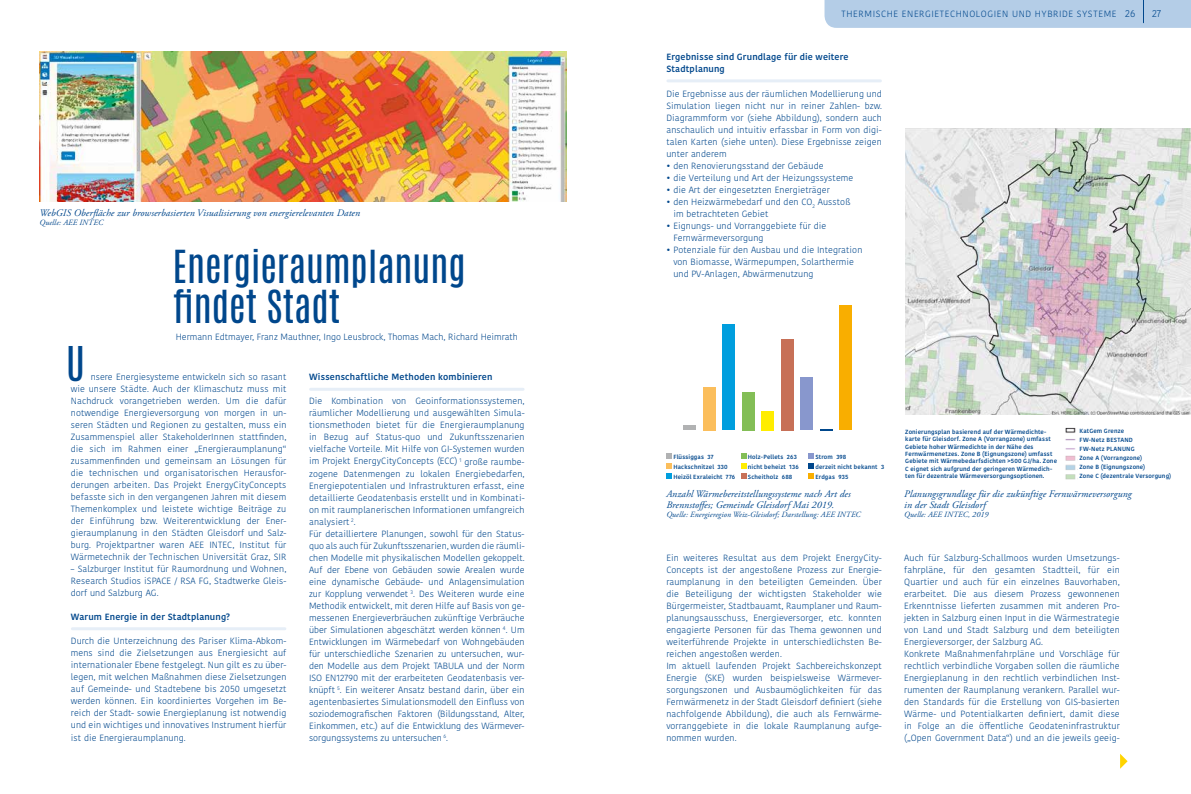
<style>
.page{position:relative;width:1191px;height:794px;background:#fff}
.page>*{position:absolute;margin:0;border:0;box-sizing:border-box;transform-origin:0 0}
.t1{font:40px "Antonio";color:#00478c}
.t2{font:38px/40px "Antonio";color:#00478c}
.t3{font:italic 10px/11px "Adobe Garamond Pro";letter-spacing:.01em;color:#00478c}
.t4{font:300 10px "Kohinoor Devanagari";color:#00478c}
.t5{font:300 9px/12px "Kohinoor Devanagari";letter-spacing:.01em;color:#00478c}
.t6{font:600 9px/12px "Kohinoor Devanagari";letter-spacing:.015em;color:#00478c}
.t7{font:300 9px "Kohinoor Devanagari";letter-spacing:.07em;color:#00478c}
.t8{font:italic 8px "Adobe Garamond Pro";letter-spacing:.01em;color:#00478c}
.t9{font:600 6px/7.4px "Kohinoor Devanagari";letter-spacing:.02em;color:#00478c}
.s1{font-size:10px}
</style>
<div class="page">
<hr style="left:310px;top:388px;width:213px;height:3px;background:#e6eef7">
<hr style="left:668px;top:79px;width:212px;height:3px;background:#e6eef7">
<hr style="left:72px;top:627px;width:213px;height:3px;background:#e6eef7">
<img style="left:39px;top:51px;width:527px;height:150px">
<svg style="left:1120px;top:754px;width:7px;height:14px"></svg>
<div style="left:703px;top:387px;width:13px;height:43px;background:#fbbe5c"></div>
<div style="left:722px;top:324px;width:13px;height:106px;background:#009ede"></div>
<div style="left:742px;top:392px;width:13px;height:38px;background:#83be56"></div>
<div style="left:761px;top:411px;width:13px;height:19px;background:#ffed00"></div>
<div style="left:781px;top:339px;width:13px;height:91px;background:#c77057"></div>
<div style="left:800px;top:377px;width:13px;height:53px;background:#8897cd"></div>
<svg style="left:820px;top:429px;width:13px;height:1px"></svg>
<div style="left:839px;top:305px;width:13px;height:125px;background:#f9ae00"></div>
<div style="left:683px;top:425px;width:13px;height:5px;background:#b1b2b3"></div>
<img style="left:905px;top:128px;width:286px;height:286px">
<img style="left:1065px;top:427px;width:11px;height:53px">
<svg style="left:666px;top:453px;width:6px;height:25px"></svg>
<svg style="left:741px;top:453px;width:5px;height:25px"></svg>
<svg style="left:808px;top:453px;width:5px;height:25px"></svg>
<div style="left:824px;top:0;width:367px;height:28px;background:#b4cde7"></div>
<p class="t3" style="left:39px;top:207px;width:322px">WebGIS Oberfläche zur browserbasierten Visualisierung von energierelevanten Daten</p>
<p class="t8" style="left:39px;top:217px;width:65px">Quelle: AEE INTEC</p>
<h2 class="t2" style="left:173px;top:247px;width:294px">Energieraumplanung findet Stadt</h2>
<p class="t5" style="left:176px;top:331px;width:344px">Hermann Edtmayer, Franz Mauthner, Ingo Leusbrock, Thomas Mach, Richard Heimrath</p>
<h1 class="t1" style="left:66px;top:334px;width:20px">U</h1>
<p class="t5" style="left:71px;top:371px;width:217px;text-align:justify;text-indent:20px">nsere Energiesysteme entwickeln sich so rasant wie unsere Städte. Auch der Klimaschutz muss mit Nachdruck vorangetrieben werden. Um die dafür notwendige Energieversorgung von morgen in un&shy;seren Städten und Regionen zu gestalten, muss ein Zusammenspiel aller StakeholderInnen stattfinden, die sich im Rahmen einer „Energieraumplanung“ zusammenfinden und gemeinsam an Lösungen für die technischen und organisatorischen Herausfor&shy;derungen arbeiten. Das Projekt EnergyCityConcepts befasste sich in den vergangenen Jahren mit diesem Themenkomplex und leistete wichtige Beiträge zu der Einführung bzw. Weiterentwicklung der Ener&shy;gieraumplanung in den Städten Gleisdorf und Salz&shy;burg. Projektpartner waren AEE INTEC, Institut für Wärmetechnik der Technischen Universität Graz, SIR</p>
<p class="t5" style="left:71px;top:563px;width:217px;text-align:justify">– Salzburger Institut für Raumordnung und Wohnen, Research Studios iSPACE / RSA FG, Stadtwerke Gleis&shy;dorf und Salzburg AG.</p>
<p class="t6" style="left:71px;top:611px;width:161px">Warum Energie in der Stadtplanung?</p>
<p class="t5" style="left:71px;top:635px;width:217px;text-align:justify">Durch die Unterzeichnung des Pariser Klima-Abkom&shy;mens sind die Zielsetzungen aus Energiesicht auf internationaler Ebene festgelegt. Nun gilt es zu über&shy;legen, mit welchen Maßnahmen diese Zielsetzungen auf Gemeinde- und Stadtebene bis 2050 umgesetzt werden können. Ein koordiniertes Vorgehen im Be&shy;reich der Stadt- sowie Energieplanung ist notwendig und ein wichtiges und innovatives Instrument hierfür ist die Energieraumplanung.</p>
<p class="t6" style="left:309px;top:371px;width:185px">Wissenschaftliche Methoden kombinieren</p>
<p class="t5" style="left:309px;top:395px;width:217px">Die Kombination von Geoinformationssystemen, räumlicher Modellierung und ausgewählten Simula&shy;tionsmethoden bietet für die Energieraumplanung in Bezug auf Status-quo und Zukunftsszenarien vielfache Vorteile. Mit Hilfe von GI-Systemen wurden im Projekt EnergyCityConcepts (ECC) <sup>1</sup> große raumbe&shy;zogene Datenmengen zu lokalen Energiebedarfen, Energiepotentialen und Infrastrukturen erfasst, eine detaillierte Geodatenbasis erstellt und in Kombinati&shy;on mit raumplanerischen Informationen umfangreich analysiert <sup>2</sup>.<br>Für detailliertere Planungen, sowohl für den Status&shy;quo als auch für Zukunftsszenarien, wurden die räumli&shy;chen Modelle mit physikalischen Modellen gekoppelt.<br>Auf der Ebene von Gebäuden sowie Arealen wurde eine dynamische Gebäude- und Anlagensimulation zur Kopplung verwendet <sup>3</sup>. Des Weiteren wurde eine Methodik entwickelt, mit deren Hilfe auf Basis von ge&shy;messenen Energieverbräuchen zukünftige Verbräuche über Simulationen abgeschätzt werden können <sup>4</sup>. Um Entwicklungen im Wärmebedarf von Wohngebäuden für unterschiedliche Szenarien zu untersuchen, wur&shy;den Modelle aus dem Projekt TABULA und der Norm ISO EN12790 mit der erarbeiteten Geodatenbasis ver&shy;knüpft <sup>5</sup>. Ein weiterer Ansatz bestand darin, über ein agentenbasiertes Simulationsmodell den Einfluss von soziodemografischen Faktoren (Bildungsstand, Alter, Einkommen, etc.) auf die Entwicklung des Wärmever&shy;sorgungssystems zu untersuchen <sup>6</sup>.</p>
<p class="t7" style="left:841px;top:9px;width:295px">THERMISCHE ENERGIETECHNOLOGIEN UND HYBRIDE SYSTEME <span class="s1">26</span></p>
<p class="t4" style="left:1152px;top:8px;width:11px">27</p>
<p class="t6" style="left:666px;top:51px;width:184px">Ergebnisse sind Grundlage für die weitere<br>Stadtplanung</p>
<p class="t5" style="left:666px;top:87px;width:217px;text-align:justify">Die Ergebnisse aus der räumlichen Modellierung und Simulation liegen nicht nur in reiner Zahlen- bzw.<br>Diagrammform vor (siehe Abbildung), sondern auch anschaulich und intuitiv erfassbar in Form von digi&shy;talen Karten (siehe unten). Diese Ergebnisse zeigen unter anderem</p>
<p class="t5" style="left:666px;top:159px;width:159px">• den Renovierungsstand der Gebäude</p>
<p class="t5" style="left:666px;top:171px;width:188px">• die Verteilung und Art der Heizungssysteme</p>
<p class="t5" style="left:666px;top:183px;width:165px">• die Art der eingesetzten Energieträger</p>
<p class="t5" style="left:673px;top:195px;width:179px;text-indent:-7px">• den Heizwärmebedarf und den CO<sub>2</sub> Ausstoß im betrachteten Gebiet</p>
<p class="t5" style="left:673px;top:219px;width:154px;text-indent:-7px">• Eignungs- und Vorranggebiete für die<br>Fernwärmeversorgung</p>
<p class="t5" style="left:673px;top:243px;width:190px;text-indent:-7px">• Potenziale für den Ausbau und die Integration von Biomasse, Wärmepumpen, Solarthermie und PV-Anlagen, Abwärmenutzung</p>
<p class="t9" style="left:673px;top:452px;width:63px;line-height:9.9px">Flüssiggas 37<br>Hackschnitzel 330<br>Heizöl Exraleicht 776</p>
<p class="t9" style="left:748px;top:452px;width:52px;line-height:9.9px">Holz-Pellets 263 nicht beheizt 136<br>Scheitholz 688</p>
<p class="t9" style="left:815px;top:452px;width:70px;line-height:9.9px">Strom 398<br>derzeit nicht bekannt 3<br>Erdgas 935</p>
<p class="t3" style="left:666px;top:489px;width:186px">Anzahl Wärmebereitstellungssysteme nach Art des<br>Brennstoffes; Gemeinde Gleisdorf Mai 2019.</p>
<p class="t8" style="left:666px;top:510px;width:196px">Quelle: Energieregion Weiz-Gleisdorf; Darstellung: AEE INTEC</p>
<p class="t5" style="left:666px;top:551px;width:217px">Ein weiteres Resultat aus dem Projekt EnergyCity-Concepts ist der angestoßene Prozess zur Energie&shy;raumplanung in den beteiligten Gemeinden. Über die Beteiligung der wichtigsten Stakeholder wie Bürgermeister, Stadtbauamt, Raumplaner und Raum&shy;planungsausschuss, Energieversorger, etc. konnten engagierte Personen für das Thema gewonnen und weiterführende Projekte in unterschiedlichsten Be&shy;reichen angestoßen werden.<br>Im aktuell laufenden Projekt Sachbereichskonzept Energie (SKE) wurden beispielsweise Wärmever&shy;sorgungszonen und Ausbaumöglichkeiten für das Fernwärmenetz in der Stadt Gleisdorf definiert (siehe nachfolgende Abbildung), die auch als Fernwärme&shy;vorranggebiete in die lokale Raumplanung aufge&shy;nommen wurden.</p>
<p class="t9" style="left:905px;top:428px;width:153px">Zonierungsplan basierend auf der Wärmedichte&shy;karte für Gleisdorf. Zone A (Vorrangzone) umfasst Gebiete hoher Wärmedichte in der Nähe des Fernwärmenetzes. Zone B (Eignungszone) umfasst Gebiete mit Wärmebedarfsdichten &gt;500 GJ/ha. Zone C eignet sich aufgrund der geringeren Wärmedich&shy;ten für dezentrale Wärmeversorgungsoptionen.</p>
<p class="t9" style="left:1079px;top:426px;width:93px;line-height:9.1px">KatGem Grenze<br>FW-Netz BESTAND<br>FW-Netz PLANUNG<br>Zone A (Vorrangzone)<br>Zone B (Eignungszone)<br>Zone C (dezentrale Versorgung)</p>
<p class="t3" style="left:904px;top:489px;width:229px">Planungsgrundlage für die zukünftige Fernwärmeversorgung in der Stadt Gleisdorf</p>
<p class="t8" style="left:904px;top:510px;width:86px">Quelle: AEE INTEC, 2019</p>
<p class="t5" style="left:904px;top:552px;width:217px">Auch für Salzburg-Schallmoos wurden Umsetzungs&shy;fahrpläne, für den gesamten Stadtteil, für ein Quartier und auch für ein einzelnes Bauvorhaben, erarbeitet. Die aus diesem Prozess gewonnenen Erkenntnisse lieferten zusammen mit anderen Pro&shy;jekten in Salzburg einen Input in die Wärmestrategie von Land und Stadt Salzburg und dem beteiligten Energieversorger, der Salzburg AG.<br>Konkrete Maßnahmenfahrpläne und Vorschläge für rechtlich verbindliche Vorgaben sollen die räumliche Energieplanung in den rechtlich verbindlichen Inst&shy;rumenten der Raumplanung verankern. Parallel wur&shy;den Standards für die Erstellung von GIS-basierten Wärme- und Potentialkarten definiert, damit diese in Folge an die öffentliche Geodateninfrastruktur („Open Government Data“) und an die jeweils geeig-</p>
</div>
